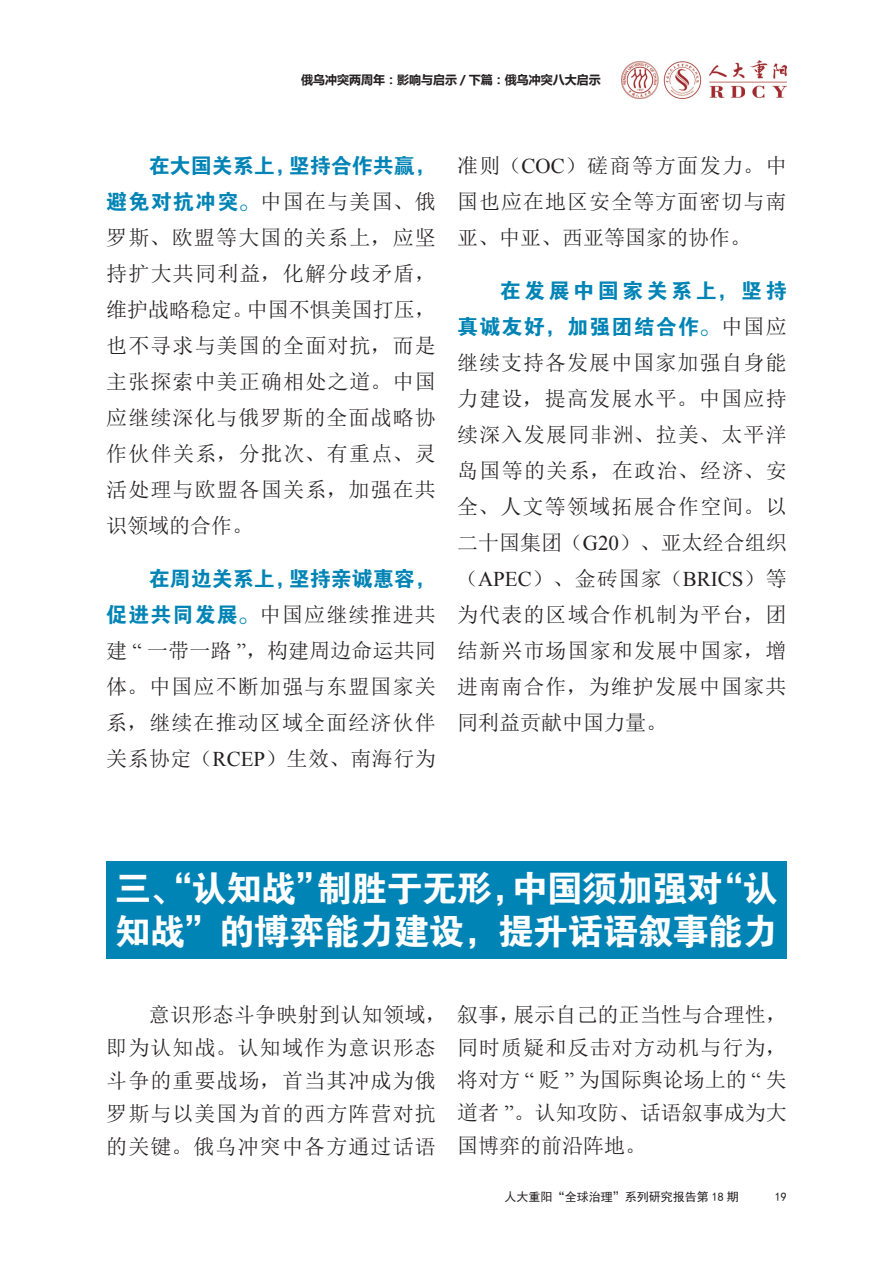
<style>
.page{position:relative;width:893px;height:1263px;background:#fff}
.page>*{position:absolute;margin:0;border:0;box-sizing:border-box;transform-origin:0 0}
.t1{font:36px/43.2px "FZDHTJW GB1 0";letter-spacing:-.03em;color:#fff}
.t2{font:21px/36px "Sim Sun";letter-spacing:.055em;color:#231f20;text-align:justify}
.t3{font:21px "FZDHTJW GB1 0";color:#0084b6}
.t4{font:21px/36px "FZDHTJW GB1 0";letter-spacing:.165em;color:#0084b6;text-align:right}
.t5{font:700 12px "Microsoft Ya Hei";color:#231f20}
.t6{font:12px "Sim Hei";color:#231f20}
.s1{font-family:"FZDHTJW GB1 0";color:#0084b6}
.s2{font-family:"Times New Roman"}
.s3{font-family:"Sim Sun";color:#231f20}
</style>
<div class="page">
<img style="left:622px;top:61px;width:165px;height:38px">
<div style="left:106px;top:861px;width:681px;height:97px;background:#0084b6"></div>
<p class="t5" style="left:301px;top:71px;width:301px">俄乌冲突两周年：影响与启示 / 下篇：俄乌冲突八大启示</p>
<p class="t3" style="left:149px;top:154px;width:289px">在大国关系上，坚持合作共赢，</p>
<p class="t2" style="left:106px;top:184px;width:331px"><span class="s1">避免对抗冲突。</span>中国在与美国、俄罗斯、欧盟等大国的关系上，应坚持扩大共同利益，化解分歧矛盾，维护战略稳定。中国不惧美国打压，也不寻求与美国的全面对抗，而是主张探索中美正确相处之道。中国应继续深化与俄罗斯的全面战略协作伙伴关系，分批次、有重点、灵活处理与欧盟各国关系，加强在共识领域的合作。</p>
<p class="t3" style="left:149px;top:567px;width:289px">在周边关系上，坚持亲诚惠容，</p>
<p class="t2" style="left:106px;top:597px;width:331px"><span class="s1">促进共同发展。</span>中国应继续推进共建 <span class="s2">“</span> 一带一路 <span class="s2">”</span>，构建周边命运共同体。中国应不断加强与东盟国家关系，继续在推动区域全面经济伙伴关系协定（<span class="s2">RCEP</span>）生效、南海行为</p>
<p class="t2" style="left:457px;top:148px;width:331px">准则（<span class="s2">COC</span>）磋商等方面发力。中国也应在地区安全等方面密切与南亚、中亚、西亚等国家的协作。</p>
<p class="t4" style="left:457px;top:273px;width:331px">在发展中国家关系上，坚持<br>真诚友好，加强团结合作。<span class="s3">中国应</span></p>
<p class="t2" style="left:457px;top:345px;width:331px">继续支持各发展中国家加强自身能力建设，提高发展水平。中国应持续深入发展同非洲、拉美、太平洋岛国等的关系，在政治、经济、安全、人文等领域拓展合作空间。以二十国集团（<span class="s2">G20</span>）、亚太经合组织（<span class="s2">APEC</span>）、金砖国家（<span class="s2">BRICS</span>）等为代表的区域合作机制为平台，团结新兴市场国家和发展中国家，增进南南合作，为维护发展中国家共同利益贡献中国力量。</p>
<h1 class="t1" style="left:115px;top:867px;width:665px">三、“认知战”制胜于无形，中国须加强对“认知战”的博弈能力建设，提升话语叙事能力</h1>
<p class="t2" style="left:106px;top:998px;width:342px;line-height:33px;text-align:left;text-indent:43px">意识形态斗争映射到认知领域，即为认知战。认知域作为意识形态斗争的重要战场，首当其冲成为俄罗斯与以美国为首的西方阵营对抗的关键。俄乌冲突中各方通过话语</p>
<p class="t2" style="left:457px;top:997px;width:331px;line-height:33px">叙事，展示自己的正当性与合理性，同时质疑和反击对方动机与行为，将对方 <span class="s2">“</span> 贬 <span class="s2">”</span> 为国际舆论场上的 <span class="s2">“</span> 失道者 <span class="s2">”</span>。认知攻防、话语叙事成为大国博弈的前沿阵地。</p>
<p class="t6" style="left:505px;top:1191px;width:235px">人大重阳“全球治理”系列研究报告第 18 期</p>
<p class="t6" style="left:775px;top:1191px;width:13px">19</p>
</div>
